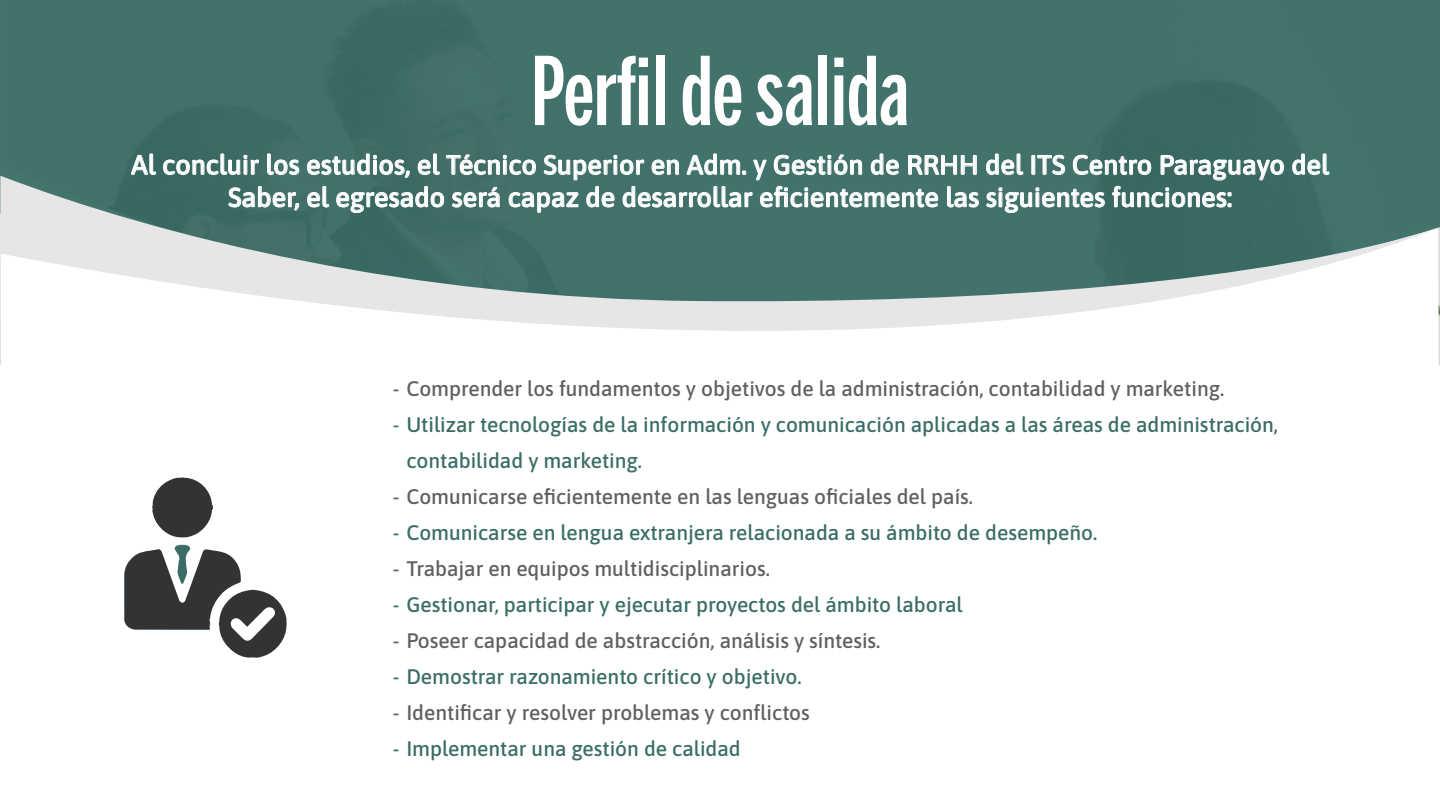
<style>
.page{position:relative;width:1440px;height:810px;background:#fff}
.page>*{position:absolute;margin:0;border:0;box-sizing:border-box;transform-origin:0 0}
.t1{font:500 93.68px "Benton Sans Extra Comp";color:#fff}
.t2{font:500 27px/32.4px "Asap";color:#fff;text-align:center}
.t3{font:500 21px/36px "Asap";color:#3b6d67}
.t4{font:500 21px "Asap";color:#606060}
</style>
<div class="page">
<svg style="left:0;top:0;width:1440px;height:176px;background:#41706a"></svg>
<svg style="left:131px;top:153px;width:25px;height:23px"></svg>
<svg style="left:163px;top:153px;width:96px;height:22px;background:#658a85"></svg>
<svg style="left:267px;top:153px;width:32px;height:22px"></svg>
<svg style="left:1292px;top:153px;width:38px;height:22px"></svg>
<svg style="left:307px;top:148px;width:672px;height:28px;background:#618883"></svg>
<svg style="left:986px;top:148px;width:298px;height:28px;background:#5e8580"></svg>
<svg style="left:152px;top:477px;width:61px;height:61px"></svg>
<svg style="left:124px;top:545px;width:163px;height:113px"></svg>
<svg style="left:0;top:176px;width:1440px;height:189px"></svg>
<h1 class="t1" style="left:531px;top:37px;width:379px">Perfil de salida</h1>
<p class="t2" style="left:131px;top:147px;width:1199px">Al concluir los estudios, el Técnico Superior en Adm. y Gestión de RRHH del ITS Centro Paraguayo del<br>Saber, el egresado será capaz de desarrollar eficientemente las siguientes funciones:</p>
<p class="t4" style="left:393px;top:374px;width:833px">- Comprender los fundamentos y objetivos de la administración, contabilidad y marketing.</p>
<p class="t3" style="left:406px;top:405px;width:873px;text-indent:-14px">- Utilizar tecnologías de la información y comunicación aplicadas a las áreas de administración, contabilidad y marketing.</p>
<p class="t4" style="left:393px;top:482px;width:582px">- Comunicarse eficientemente en las lenguas oficiales del país.</p>
<p class="t3" style="left:393px;top:513px;width:706px">- Comunicarse en lengua extranjera relacionada a su ámbito de desempeño.</p>
<p class="t4" style="left:393px;top:554px;width:378px">- Trabajar en equipos multidisciplinarios.</p>
<p class="t3" style="left:393px;top:585px;width:571px">- Gestionar, participar y ejecutar proyectos del ámbito laboral</p>
<p class="t4" style="left:393px;top:626px;width:489px">- Poseer capacidad de abstracción, análisis y síntesis.</p>
<p class="t3" style="left:393px;top:657px;width:410px">- Demostrar razonamiento crítico y objetivo.</p>
<p class="t4" style="left:393px;top:698px;width:419px">- Identificar y resolver problemas y conflictos</p>
<p class="t3" style="left:393px;top:729px;width:349px">- Implementar una gestión de calidad</p>
</div>
